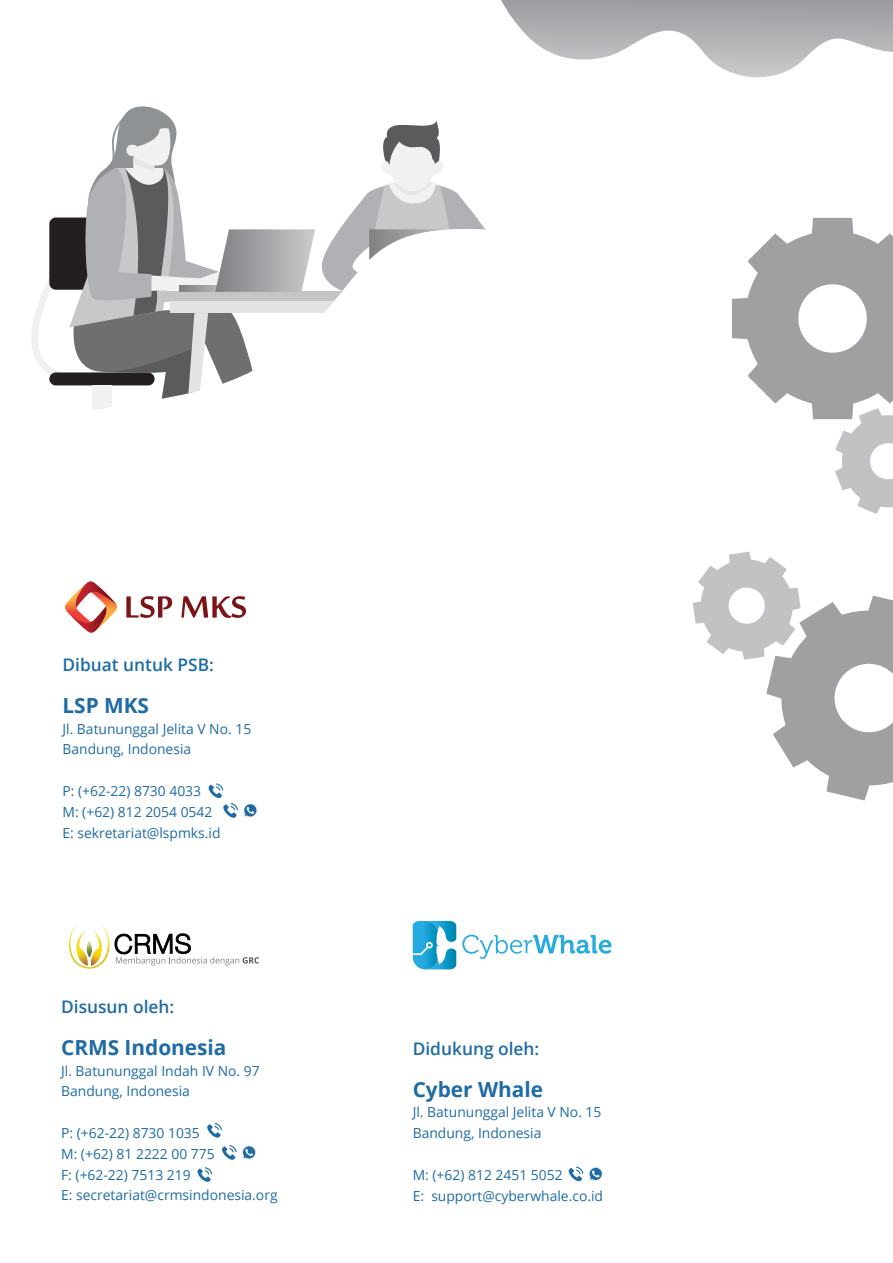
<style>
.page{position:relative;width:893px;height:1263px;background:#fff}
.page>*{position:absolute;margin:0;border:0;box-sizing:border-box;transform-origin:0 0}
.t1{font:700 20.85px "Open Sans";color:#1e6ba5}
.t2{font:600 17.4px "Open Sans";color:#1e6ba5}
.t3{font:13.8px/20.9px "Open Sans";color:#1e6ba5}
</style>
<div class="page">
<svg style="left:65px;top:581px;width:52px;height:52px"></svg>
<svg style="left:181px;top:596px;width:65px;height:22px"></svg>
<svg style="left:126px;top:596px;width:46px;height:22px"></svg>
<svg style="left:462px;top:935px;width:149px;height:24px"></svg>
<svg style="left:413px;top:921px;width:43px;height:49px"></svg>
<svg style="left:501px;top:0;width:392px;height:78px"></svg>
<svg style="left:209px;top:783px;width:49px;height:35px"></svg>
<svg style="left:569px;top:1166px;width:34px;height:15px"></svg>
<svg style="left:222px;top:1145px;width:34px;height:15px"></svg>
<svg style="left:207px;top:1123px;width:15px;height:15px"></svg>
<svg style="left:197px;top:1167px;width:15px;height:15px"></svg>
<svg style="left:693px;top:552px;width:200px;height:248px"></svg>
<svg style="left:732px;top:218px;width:161px;height:296px"></svg>
<svg style="left:31px;top:106px;width:455px;height:304px"></svg>
<svg style="left:69px;top:924px;width:190px;height:45px"></svg>
<p class="t2" style="left:62px;top:653px;width:153px">Dibuat untuk PSB:</p>
<h1 class="t1" style="left:62px;top:690px;width:88px">LSP MKS</h1>
<p class="t3" style="left:62px;top:718px;width:190px">Jl. Batununggal Jelita V No. 15<br>Bandung, Indonesia</p>
<p class="t3" style="left:62px;top:780px;width:160px">P: (+62-22) 8730 4033<br>M: (+62) 812 2054 0542<br>E: sekretariat@lspmks.id</p>
<p class="t2" style="left:61px;top:995px;width:115px">Disusun oleh:</p>
<h1 class="t1" style="left:61px;top:1032px;width:167px">CRMS Indonesia</h1>
<p class="t3" style="left:61px;top:1060px;width:200px">Jl. Batununggal Indah IV No. 97<br>Bandung, Indonesia</p>
<p class="t3" style="left:61px;top:1122px;width:218px">P: (+62-22) 8730 1035<br>M: (+62) 81 2222 00 775<br>F: (+62-22) 7513 219<br>E: secretariat@crmsindonesia.org</p>
<p class="t2" style="left:413px;top:1036px;width:128px">Didukung oleh:</p>
<h1 class="t1" style="left:413px;top:1074px;width:132px">Cyber Whale</h1>
<p class="t3" style="left:413px;top:1101px;width:190px">Jl. Batununggal Jelita V No. 15<br>Bandung, Indonesia</p>
<p class="t3" style="left:413px;top:1164px;width:192px">M: (+62) 812 2451 5052<br>E: support@cyberwhale.co.id</p>
</div>
